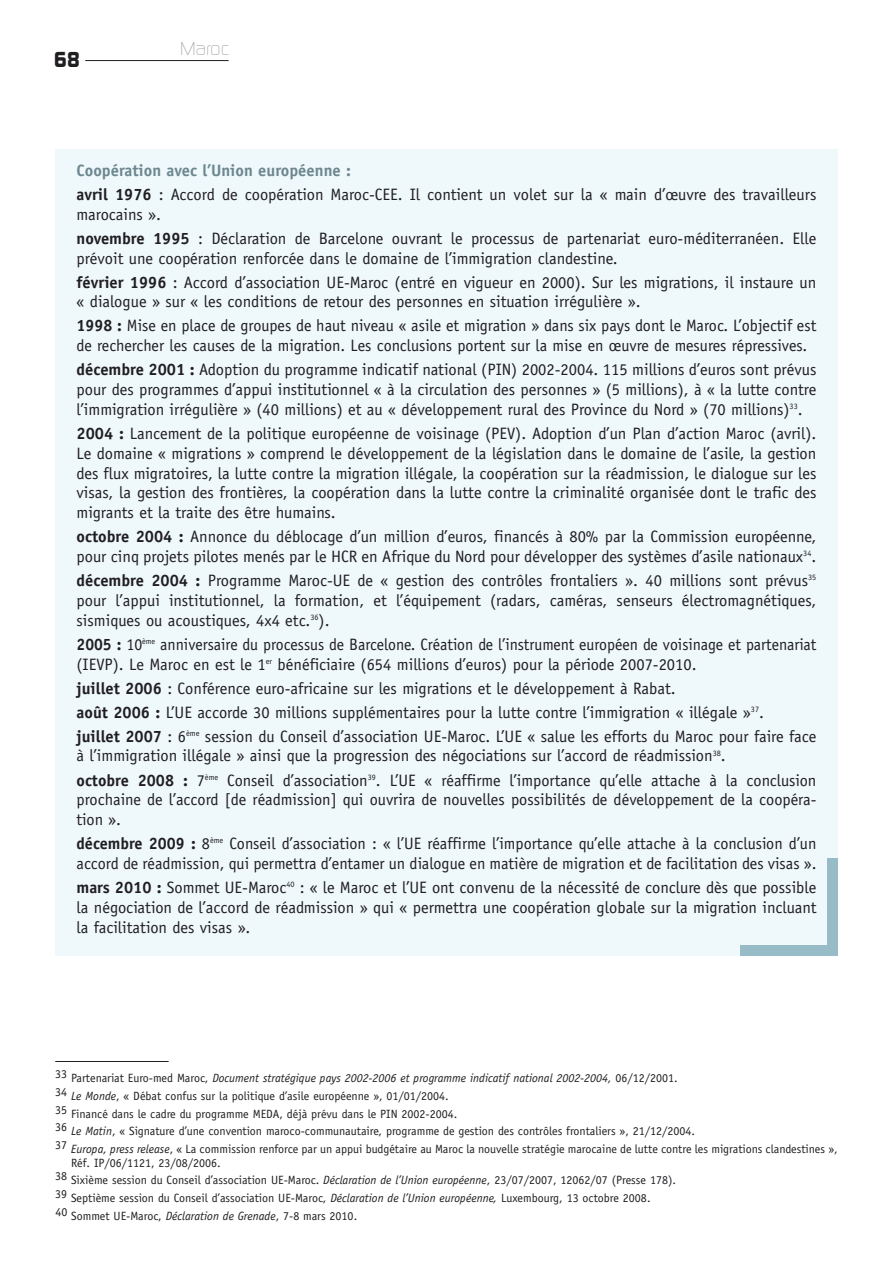
<style>
.page{position:relative;width:893px;height:1263px;background:#fff}
.page>*{position:absolute;margin:0;border:0;box-sizing:border-box;transform-origin:0 0}
.t1{font:700 21px "Digital";color:#201e21}
.t2{font:300 18px "Digital";letter-spacing:-.005em;color:#a6a5a6}
.t3{font:16.5px/19.8px "Officina Sans";color:#201e21}
.t4{font:16.5px/19.8px "Officina Sans";color:#201e21;scale:.96 1}
.t5{font:12px/17.7px "Officina Sans";color:#201e21}
.s1{font-weight:700;color:#6c8790}
.s2{font-weight:700}
.s3{font-style:italic}
</style>
<div class="page">
<div style="left:55px;top:149px;width:783px;height:807px;background:#eff8fb"></div>
<hr style="left:85px;top:60px;width:144px;height:1px;background:#201e21">
<hr style="left:55px;top:1061px;width:114px;height:1px;background:#201e21">
<div style="left:827px;top:858px;width:11px;height:97px;background:#97bcc7"></div>
<div style="left:740px;top:945px;width:98px;height:10px;background:#97bcc7"></div>
<p class="t1" style="left:54px;top:52px;width:27px">68</p>
<p class="t2" style="left:180px;top:43px;width:50px">Maroc</p>
<p class="t3" style="left:77px;top:160px;width:741px;line-height:24px"><span class="s1">Coopération avec l’Union européenne :<br></span><span class="s2">avril 1976</span> : Accord de coopération Maroc-CEE. Il contient un volet sur la « main d’œuvre des travailleurs</p>
<p class="t3" style="left:77px;top:203px;width:741px;line-height:24px">marocains ».<br><span class="s2">novembre 1995</span> : Déclaration de Barcelone ouvrant le processus de partenariat euro-méditerranéen. Elle</p>
<p class="t3" style="left:77px;top:247px;width:741px;line-height:24px">prévoit une coopération renforcée dans le domaine de l’immigration clandestine.<br><span class="s2">février 1996</span> : Accord d’association UE-Maroc (entré en vigueur en 2000). Sur les migrations, il instaure un</p>
<p class="t3" style="left:77px;top:291px;width:741px;line-height:24px">« dialogue » sur « les conditions de retour des personnes en situation irrégulière ».<br><span class="s2">1998 :</span> Mise en place de groupes de haut niveau « asile et migration » dans six pays dont le Maroc. L’objectif est</p>
<p class="t3" style="left:77px;top:335px;width:741px;line-height:24px">de rechercher les causes de la migration. Les conclusions portent sur la mise en œuvre de mesures répressives. <span class="s2">décembre 2001 :</span> Adoption du programme indicatif national (PIN) 2002-2004. 115 millions d’euros sont prévus</p>
<p class="t3" style="left:77px;top:381px;width:741px">pour des programmes d’appui institutionnel « à la circulation des personnes » (5 millions), à « la lutte contre l’immigration irrégulière » (40 millions) et au « développement rural des Province du Nord » (70 millions)<sup>33</sup>.</p>
<p class="t3" style="left:77px;top:425px;width:741px;text-align:justify"><span class="s2">2004 :</span> Lancement de la politique européenne de voisinage (PEV). Adoption d’un Plan d’action Maroc (avril).<br>Le domaine « migrations » comprend le développement de la législation dans le domaine de l’asile, la gestion des flux migratoires, la lutte contre la migration illégale, la coopération sur la réadmission, le dialogue sur les visas, la gestion des frontières, la coopération dans la lutte contre la criminalité organisée dont le trafic des migrants et la traite des être humains.</p>
<p class="t3" style="left:77px;top:528px;width:741px"><span class="s2">octobre 2004 :</span> Annonce du déblocage d’un million d’euros, financés à 80% par la Commission européenne, pour cinq projets pilotes menés par le HCR en Afrique du Nord pour développer des systèmes d’asile nationaux<sup>34</sup>.</p>
<p class="t3" style="left:77px;top:572px;width:741px;text-align:justify"><span class="s2">décembre 2004 :</span> Programme Maroc-UE de « gestion des contrôles frontaliers ». 40 millions sont prévus<sup>35 </sup>pour l’appui institutionnel, la formation, et l’équipement (radars, caméras, senseurs électromagnétiques, sismiques ou acoustiques, 4x4 etc.<sup>36</sup>).</p>
<p class="t4" style="left:77px;top:635px;width:772px"><span class="s2">2005 :</span> 10<sup>ème</sup> anniversaire du processus de Barcelone. Création de l’instrument européen de voisinage et partenariat (IEVP). Le Maroc en est le 1<sup>er</sup> bénéficiaire (654 millions d’euros) pour la période 2007-2010.</p>
<p class="t3" style="left:77px;top:677px;width:741px;line-height:24px"><span class="s2">juillet 2006</span> : Conférence euro-africaine sur les migrations et le développement à Rabat.<br><span class="s2">août 2006 :</span> L’UE accorde 30 millions supplémentaires pour la lutte contre l’immigration « illégale »<sup>37</sup>.<br><span class="s2">juillet 2007</span> : 6<sup>ème</sup> session du Conseil d’association UE-Maroc. L’UE « salue les efforts du Maroc pour faire face</p>
<p class="t3" style="left:77px;top:745px;width:741px;line-height:24px">à l’immigration illégale » ainsi que la progression des négociations sur l’accord de réadmission<sup>38</sup>.<br><span class="s2">octobre 2008 :</span> 7<sup>ème</sup> Conseil d’association<sup>39</sup>. L’UE « réaffirme l’importance qu’elle attache à la conclusion</p>
<p class="t3" style="left:77px;top:791px;width:741px">prochaine de l’accord [de réadmission] qui ouvrira de nouvelles possibilités de développement de la coopéra&shy;tion ».</p>
<p class="t3" style="left:77px;top:835px;width:741px"><span class="s2">décembre 2009 :</span> 8<sup>ème</sup> Conseil d’association : « l’UE réaffirme l’importance qu’elle attache à la conclusion d’un accord de réadmission, qui permettra d’entamer un dialogue en matière de migration et de facilitation des visas ».</p>
<p class="t3" style="left:77px;top:879px;width:741px;text-align:justify"><span class="s2">mars 2010 :</span> Sommet UE-Maroc<sup>40</sup> : « le Maroc et l’UE ont convenu de la nécessité de conclure dès que possible la négociation de l’accord de réadmission » qui « permettra une coopération globale sur la migration incluant la facilitation des visas ».</p>
<p class="t5" style="left:55px;top:1070px;width:784px">33 Partenariat Euro-med Maroc, <span class="s3">Document stratégique pays 2002-2006 et programme indicatif national 2002-2004,</span> 06/12/2001.<br>34 <span class="s3">Le Monde</span>, « Débat confus sur la politique d’asile européenne », 01/01/2004.<br>35 Financé dans le cadre du programme MEDA, déjà prévu dans le PIN 2002-2004.<br>36 <span class="s3">Le Matin</span>, « Signature d’une convention maroco-communautaire, programme de gestion des contrôles frontaliers », 21/12/2004.<br>37 <span class="s3">Europa, press release</span>, « La commission renforce par un appui budgétaire au Maroc la nouvelle stratégie marocaine de lutte contre les migrations clandestines »,</p>
<p class="t5" style="left:55px;top:1155px;width:622px;text-indent:16px">Réf. IP/06/1121, 23/08/2006.<br>38 Sixième session du Conseil d’association UE-Maroc. <span class="s3">Déclaration de l’Union européenne</span>, 23/07/2007, 12062/07 (Presse 178).<br>39 Septième session du Conseil d’association UE-Maroc, <span class="s3">Déclaration de l’Union européenne,</span> Luxembourg, 13 octobre 2008.<br>40 Sommet UE-Maroc, <span class="s3">Déclaration de Grenade</span>, 7-8 mars 2010.</p>
</div>
